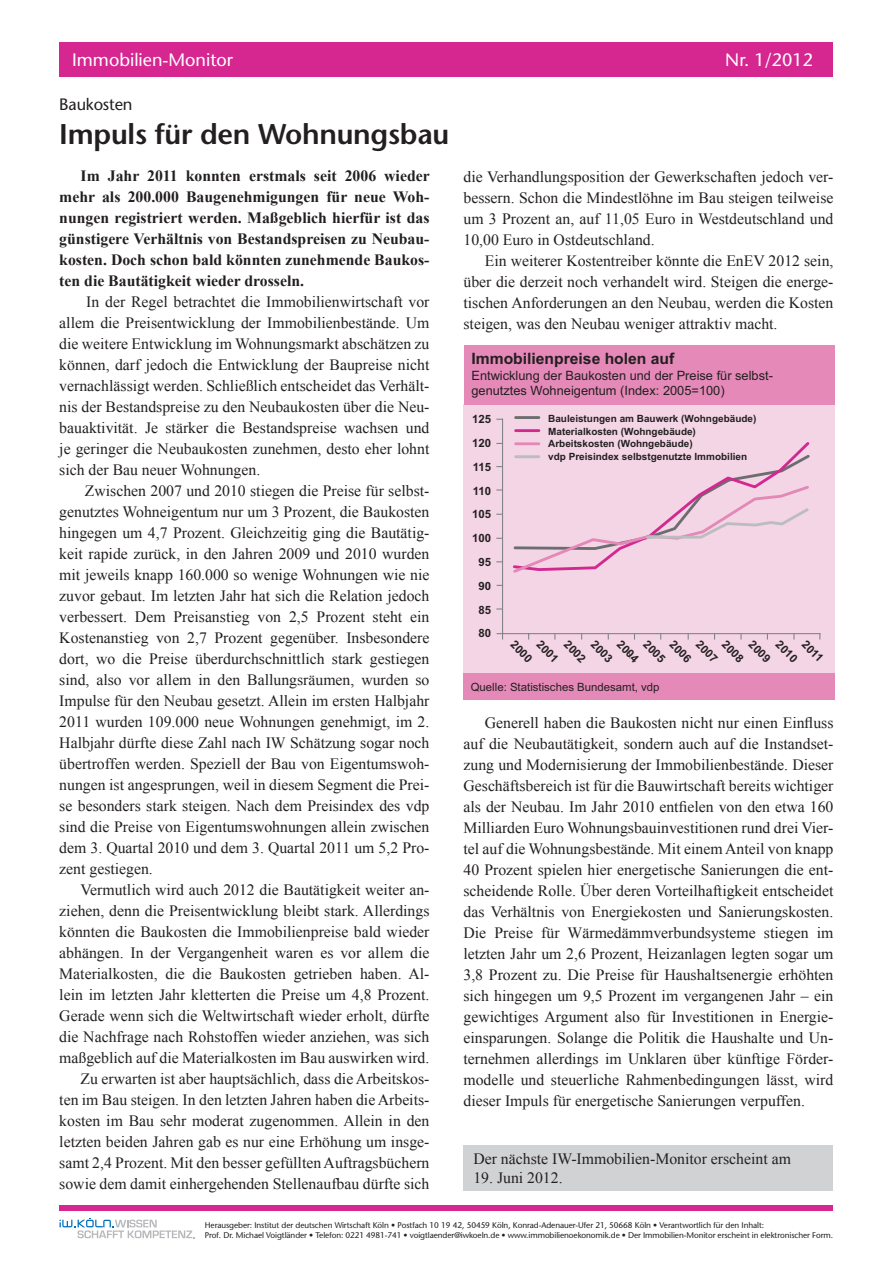
<style>
.page{position:relative;width:893px;height:1263px;background:#fff}
.page>*{position:absolute;margin:0;border:0;box-sizing:border-box;transform-origin:0 0}
.t1{font:600 28.5px "Stone Sans";letter-spacing:-.01em;color:#231f20}
.t2{font:18px "Stone Sans";color:#fff}
.t3{font:16.5px "Stone Sans";letter-spacing:-.01em;color:#231f20}
.t4{font:15.75px/21px "Times New Roman";color:#231f20;text-align:justify}
.t5{font:700 15.75px/21px "Times New Roman";color:#231f20;text-align:justify}
.t6{font:700 15.6px "Arial";color:#231f20}
.t7{font:12.9px/15.5px "Arial";color:#231f20}
.t8{font:700 11.4px/23.9px "Arial";color:#231f20;text-align:center}
.t9{font:11.4px "Arial";color:#231f20}
.t10{font:700 10.05px/12.9px "Arial";color:#231f20}
.t11{font:8.25px/9.9px "Stone Sans";letter-spacing:-.01em;color:#231f20}
</style>
<div class="page">
<div style="left:59px;top:1205px;width:774px;height:5px;background:#d62690"></div>
<div style="left:59px;top:42px;width:774px;height:35px;background:#d62690"></div>
<div style="left:463px;top:1145px;width:370px;height:45px;background:#d1d2d4"></div>
<svg style="left:60px;top:1218px;width:135px;height:20px"></svg>
<div style="left:464px;top:404px;width:371px;height:270px;background:#f4d5e5"></div>
<div style="left:463px;top:674px;width:372px;height:26px;background:#e589b9"></div>
<div style="left:464px;top:345px;width:370px;height:59px;background:#e589b9"></div>
<hr style="left:502px;top:633px;width:319px;height:1px;background:#808285">
<hr style="left:502px;top:419px;width:1px;height:215px;background:#808285">
<svg style="left:497px;top:633px;width:6px;height:6px"></svg>
<hr style="left:516px;top:416px;width:23px;height:3px;background:#6c6d70">
<hr style="left:516px;top:429px;width:23px;height:3px;background:#d22991">
<svg style="left:513px;top:442px;width:297px;height:131px"></svg>
<p class="t2" style="left:72px;top:49px;width:163px">Immobilien-Monitor</p>
<p class="t2" style="left:725px;top:49px;width:89px">Nr. 1/2012</p>
<p class="t3" style="left:59px;top:94px;width:75px">Baukosten</p>
<h1 class="t1" style="left:59px;top:117px;width:391px">Impuls für den Wohnungsbau</h1>
<p class="t5" style="left:59px;top:165px;width:372px;text-indent:21px">Im Jahr 2011 konnten erstmals seit 2006 wieder mehr als 200.000 Baugenehmigungen für neue Woh&shy;nungen registriert werden. Maßgeblich hierfür ist das günstigere Verhältnis von Bestandspreisen zu Neubau&shy;kosten. Doch schon bald könnten zunehmende Baukos&shy;ten die Bautätigkeit wieder drosseln.</p>
<p class="t4" style="left:59px;top:291px;width:372px;text-indent:27px">In der Regel betrachtet die Immobilienwirtschaft vor allem die Preisentwicklung der Immobilienbestände. Um die weitere Entwicklung im Wohnungsmarkt abschätzen zu können, darf jedoch die Entwicklung der Baupreise nicht vernachlässigt werden. Schließlich entscheidet das Verhält&shy;nis der Bestandspreise zu den Neubaukosten über die Neu&shy;bauaktivität. Je stärker die Bestandspreise wachsen und je geringer die Neubaukosten zunehmen, desto eher lohnt sich der Bau neuer Wohnungen.</p>
<p class="t4" style="left:59px;top:480px;width:372px;text-indent:26px">Zwischen 2007 und 2010 stiegen die Preise für selbst&shy;genutztes Wohneigentum nur um 3 Prozent, die Baukosten hingegen um 4,7 Prozent. Gleichzeitig ging die Bautätig&shy;keit rapide zurück, in den Jahren 2009 und 2010 wurden mit jeweils knapp 160.000 so wenige Wohnungen wie nie zuvor gebaut. Im letzten Jahr hat sich die Relation jedoch verbessert. Dem Preisanstieg von 2,5 Prozent steht ein Kostenanstieg von 2,7 Prozent gegenüber. Insbesondere dort, wo die Preise überdurchschnittlich stark gestiegen sind, also vor allem in den Ballungsräumen, wurden so Impulse für den Neubau gesetzt. Allein im ersten Halbjahr 2011 wurden 109.000 neue Wohnungen genehmigt, im 2.<br>Halbjahr dürfte diese Zahl nach IW Schätzung sogar noch übertroffen werden. Speziell der Bau von Eigentumswoh&shy;nungen ist angesprungen, weil in diesem Segment die Prei&shy;se besonders stark steigen. Nach dem Preisindex des vdp sind die Preise von Eigentumswohnungen allein zwischen dem 3. Quartal 2010 und dem 3. Quartal 2011 um 5,2 Pro&shy;zent gestiegen.</p>
<p class="t4" style="left:59px;top:879px;width:372px;text-align:right">Vermutlich wird auch 2012 die Bautätigkeit weiter an&shy;ziehen, denn die Preisentwicklung bleibt stark. Allerdings könnten die Baukosten die Immobilienpreise bald wieder abhängen. In der Vergangenheit waren es vor allem die Materialkosten, die die Baukosten getrieben haben. Al&shy;lein im letzten Jahr kletterten die Preise um 4,8 Prozent.<br>Gerade wenn sich die Weltwirtschaft wieder erholt, dürfte die Nachfrage nach Rohstoffen wieder anziehen, was sich maßgeblich auf die Materialkosten im Bau auswirken wird.<br>Zu erwarten ist aber hauptsächlich, dass die Arbeitskos&shy;ten im Bau steigen. In den letzten Jahren haben die Arbeits&shy;kosten im Bau sehr moderat zugenommen. Allein in den letzten beiden Jahren gab es nur eine Erhöhung um insge&shy;samt 2,4 Prozent. Mit den besser gefüllten Auftragsbüchern sowie dem damit einhergehenden Stellenaufbau dürfte sich</p>
<p class="t4" style="left:463px;top:166px;width:371px">die Verhandlungsposition der Gewerkschaften jedoch ver&shy;bessern. Schon die Mindestlöhne im Bau steigen teilweise um 3 Prozent an, auf 11,05 Euro in Westdeutschland und 10,00 Euro in Ostdeutschland.</p>
<p class="t4" style="left:463px;top:250px;width:371px;text-indent:21px">Ein weiterer Kostentreiber könnte die EnEV 2012 sein, über die derzeit noch verhandelt wird. Steigen die energe&shy;tischen Anforderungen an den Neubau, werden die Kosten steigen, was den Neubau weniger attraktiv macht.</p>
<p class="t6" style="left:471px;top:349px;width:204px">Immobilienpreise holen auf</p>
<p class="t7" style="left:471px;top:368px;width:303px">Entwicklung der Baukosten und der Preise für selbst&shy;genutztes Wohneigentum (Index: 2005=100)</p>
<p class="t8" style="left:472px;top:408px;width:21px">125<br>120<br>115<br>110<br>105<br>100<br>95<br>90<br>85<br>80</p>
<p class="t10" style="left:548px;top:412px;width:210px">Bauleistungen am Bauwerk (Wohngebäude)<br>Materialkosten (Wohngebäude)<br>Arbeitskosten (Wohngebäude)<br>vdp Preisindex selbstgenutzte Immobilien</p>
<p class="t8" style="left:521px;top:634px;width:27px;rotate:45deg">2000</p>
<p class="t8" style="left:547px;top:634px;width:27px;rotate:45deg">2001</p>
<p class="t8" style="left:574px;top:634px;width:27px;rotate:45deg">2002</p>
<p class="t8" style="left:601px;top:634px;width:27px;rotate:45deg">2003</p>
<p class="t8" style="left:627px;top:634px;width:27px;rotate:45deg">2004</p>
<p class="t8" style="left:759px;top:634px;width:27px;rotate:45deg">2009</p>
<p class="t8" style="left:654px;top:634px;width:27px;rotate:45deg">2005</p>
<p class="t8" style="left:680px;top:634px;width:27px;rotate:45deg">2006</p>
<p class="t8" style="left:706px;top:634px;width:27px;rotate:45deg">2007</p>
<p class="t8" style="left:732px;top:634px;width:27px;rotate:45deg">2008</p>
<p class="t8" style="left:786px;top:634px;width:27px;rotate:45deg">2010</p>
<p class="t8" style="left:812px;top:634px;width:26px;rotate:45deg">2011</p>
<p class="t9" style="left:471px;top:680px;width:190px">Quelle: Statistisches Bundesamt, vdp</p>
<p class="t4" style="left:463px;top:712px;width:371px;text-indent:21px">Generell haben die Baukosten nicht nur einen Einfluss auf die Neubautätigkeit, sondern auch auf die Instandset&shy;zung und Modernisierung der Immobilienbestände. Dieser Geschäftsbereich ist für die Bauwirtschaft bereits wichtiger als der Neubau. Im Jahr 2010 entfielen von den etwa 160<br>Milliarden Euro Wohnungsbauinvestitionen rund drei Vier&shy;tel auf die Wohnungsbestände. Mit einem Anteil von knapp 40 Prozent spielen hier energetische Sanierungen die ent&shy;scheidende Rolle. Über deren Vorteilhaftigkeit entscheidet das Verhältnis von Energiekosten und Sanierungskosten.<br>Die Preise für Wärmedämmverbundsysteme stiegen im letzten Jahr um 2,6 Prozent, Heizanlagen legten sogar um 3,8 Prozent zu. Die Preise für Haushaltsenergie erhöhten sich hingegen um 9,5 Prozent im vergangenen Jahr – ein gewichtiges Argument also für Investitionen in Energie&shy;einsparungen. Solange die Politik die Haushalte und Un&shy;ternehmen allerdings im Unklaren über künftige Förder&shy;modelle und steuerliche Rahmenbedingungen lässt, wird dieser Impuls für energetische Sanierungen verpuffen.</p>
<p class="t4" style="left:473px;top:1148px;width:319px">Der nächste IW-Immobilien-Monitor erscheint am</p>
<p class="t4" style="left:473px;top:1167px;width:91px">19. Juni 2012.</p>
<p class="t11" style="left:205px;top:1220px;width:630px">Herausgeber: Institut der deutschen Wirtschaft Köln • Postfach 10 19 42, 50459 Köln, Konrad-Adenauer-Ufer 21, 50668 Köln • Verantwortlich für den Inhalt:<br>Prof. Dr. Michael Voigtländer • Telefon: 0221 4981-741 • voigtlaender@iwkoeln.de • www.immobilienoekonomik.de • Der Immobilien-Monitor erscheint in elektronischer Form.</p>
</div>
